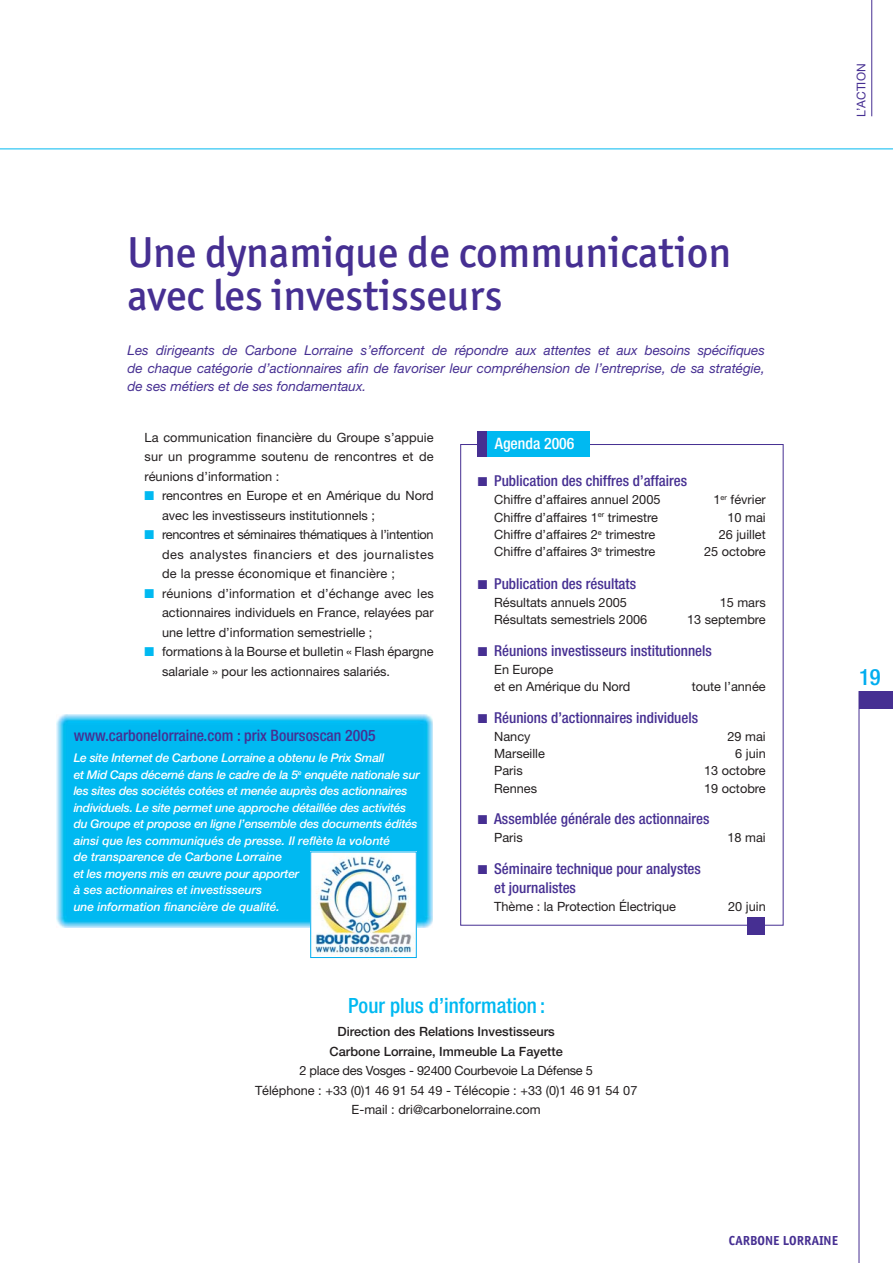
<style>
.page{position:relative;width:893px;height:1263px;background:#fff}
.page>*{position:absolute;margin:0;border:0;box-sizing:border-box;transform-origin:0 0}
.t1{font:500 43.5px/43.5px "Officina San ITC";color:#462f92}
.t2{font:500 condensed 22.5px "Helvetica Neue";color:#00adef}
.t3{font:500 condensed 21px "Helvetica Neue";color:#00b9f1}
.t4{font:500 condensed 15.75px "Helvetica Neue";color:#462f92}
.t5{font:500 condensed 15.75px "Helvetica Neue";color:#fff}
.t6{font:500 condensed 15px/19.5px "Helvetica Neue";color:#462f92}
.t7{font:italic 13.5px/18px "Helvetica Neue";color:#462f92;text-align:justify}
.t8{font:700 13.5px "Officina Sans";color:#462f92}
.t9{font:12.75px/19.5px "Helvetica Neue";color:#231f20;text-align:justify}
.t10{font:italic 500 12px/16.5px "Helvetica Neue";letter-spacing:-.02em;color:#fff}
.t11{font:12px "Helvetica Neue";color:#462f92}
.s1{color:#00b9f1}
.s2{font-weight:500}
.s3{font-size:12.6px}
</style>
<div class="page">
<div style="left:859px;top:691px;width:34px;height:17px;background:#462f92"></div>
<hr style="left:858px;top:691px;width:1px;height:572px;background:#462f92">
<hr style="left:871px;top:0;width:1px;height:116px;background:#462f92">
<hr style="left:0;top:149px;width:893px;height:1px;background:#00b9f1">
<div style="left:486px;top:432px;width:103px;height:25px;background:#00b9f1"></div>
<div style="left:477px;top:432px;width:9px;height:25px;background:#462f92"></div>
<img style="left:57px;top:714px;width:376px;height:214px">
<img style="left:312px;top:854px;width:103px;height:102px">
<div style="left:310px;top:852px;width:107px;height:106px;border:1px solid #00adef"></div>
<div style="left:748px;top:917px;width:17px;height:17px;background:#462f92"></div>
<h1 class="t1" style="left:128px;top:232px;width:605px">Une dynamique de communication avec les investisseurs</h1>
<p class="t7" style="left:128px;top:343px;width:639px">Les dirigeants de Carbone Lorraine s’efforcent de répondre aux attentes et aux besoins spécifiques de chaque catégorie d’actionnaires afin de favoriser leur compréhension de l’entreprise, de sa stratégie, de ses métiers et de ses fondamentaux.</p>
<p class="t9" style="left:145px;top:429px;width:291px">La communication financière du Groupe s’appuie sur un programme soutenu de rencontres et de réunions d’information :</p>
<p class="t9" style="left:162px;top:487px;width:273px;text-indent:-17px"><span class="s1">■</span> rencontres en Europe et en Amérique du Nord avec les investisseurs institutionnels ;</p>
<p class="t9" style="left:162px;top:526px;width:273px;text-indent:-17px"><span class="s1">■</span> rencontres et séminaires thématiques à l’intention des analystes financiers et des journalistes de la presse économique et financière ;</p>
<p class="t9" style="left:162px;top:585px;width:273px;text-indent:-17px"><span class="s1">■</span> réunions d’information et d’échange avec les actionnaires individuels en France, relayées par une lettre d’information semestrielle ;</p>
<p class="t9" style="left:162px;top:643px;width:273px;text-indent:-17px"><span class="s1">■</span> formations à la Bourse et bulletin « Flash épargne salariale » pour les actionnaires salariés.</p>
<p class="t4" style="left:74px;top:730px;width:303px">www.carbonelorraine.com : prix Boursoscan 2005</p>
<p class="t10" style="left:74px;top:751px;width:348px">Le site Internet de Carbone Lorraine a obtenu le Prix Small<br>et Mid Caps décerné dans le cadre de la 5<sup>e</sup> enquête nationale sur les sites des sociétés cotées et menée auprès des actionnaires individuels. Le site permet une approche détaillée des activités du Groupe et propose en ligne l’ensemble des documents édités ainsi que les communiqués de presse. Il reflète la volonté<br>de transparence de Carbone Lorraine<br>et les moyens mis en œuvre pour apporter<br>à ses actionnaires et investisseurs<br>une information financière de qualité.</p>
<p class="t5" style="left:495px;top:438px;width:81px">Agenda 2006</p>
<p class="t6" style="left:478px;top:472px;width:211px">■ Publication des chiffres d’affaires</p>
<p class="t9" style="left:494px;top:491px;width:168px">Chiffre d’affaires annuel 2005</p>
<p class="t9" style="left:713px;top:491px;width:54px">1<sup>er</sup> février</p>
<p class="t9" style="left:494px;top:508px;width:165px">Chiffre d’affaires 1<sup>er</sup> trimestre</p>
<p class="t9" style="left:727px;top:508px;width:40px">10 mai</p>
<p class="t9" style="left:494px;top:526px;width:163px">Chiffre d’affaires 2<sup>e</sup> trimestre</p>
<p class="t9" style="left:719px;top:526px;width:48px">26 juillet</p>
<p class="t9" style="left:494px;top:543px;width:163px">Chiffre d’affaires 3<sup>e</sup> trimestre</p>
<p class="t9" style="left:704px;top:543px;width:63px">25 octobre</p>
<p class="t6" style="left:478px;top:575px;width:160px">■ Publication des résultats</p>
<p class="t9" style="left:494px;top:594px;width:134px">Résultats annuels 2005</p>
<p class="t9" style="left:720px;top:594px;width:48px">15 mars</p>
<p class="t9" style="left:494px;top:611px;width:155px">Résultats semestriels 2006</p>
<p class="t9" style="left:687px;top:611px;width:80px">13 septembre</p>
<p class="t6" style="left:478px;top:642px;width:236px">■ Réunions investisseurs institutionnels</p>
<p class="t9" style="left:494px;top:662px;width:138px;line-height:17.2px">En Europe<br>et en Amérique du Nord</p>
<p class="t9" style="left:692px;top:678px;width:75px">toute l’année</p>
<p class="t6" style="left:478px;top:709px;width:222px">■ Réunions d’actionnaires individuels</p>
<p class="t9" style="left:494px;top:728px;width:38px">Nancy</p>
<p class="t9" style="left:727px;top:728px;width:40px">29 mai</p>
<p class="t9" style="left:494px;top:745px;width:52px">Marseille</p>
<p class="t9" style="left:735px;top:745px;width:32px">6 juin</p>
<p class="t9" style="left:494px;top:762px;width:30px">Paris</p>
<p class="t9" style="left:704px;top:762px;width:63px">13 octobre</p>
<p class="t9" style="left:494px;top:780px;width:44px">Rennes</p>
<p class="t9" style="left:704px;top:780px;width:63px">19 octobre</p>
<p class="t6" style="left:478px;top:811px;width:233px">■ Assemblée générale des actionnaires</p>
<p class="t9" style="left:494px;top:829px;width:30px">Paris</p>
<p class="t9" style="left:727px;top:829px;width:40px">18 mai</p>
<p class="t6" style="left:494px;top:860px;width:208px;text-indent:-16px">■ Séminaire technique pour analystes et journalistes</p>
<p class="t9" style="left:494px;top:898px;width:183px">Thème : la Protection Électrique</p>
<p class="t9" style="left:728px;top:898px;width:39px">20 juin</p>
<h3 class="t3" style="left:348px;top:998px;width:198px">Pour plus d’information :</h3>
<p class="t9" style="left:255px;top:1023px;width:384px;text-align:center"><span class="s2">Direction des Relations Investisseurs<br>Carbone Lorraine, Immeuble La Fayette<br></span>2 place des Vosges - <span class="s3">92400</span> Courbevoie La Défense 5<br>Téléphone : +33 (0)1 46 91 54 49 - Télécopie : +33 (0)1 46 91 54 07<br>E-mail : dri@carbonelorraine.com</p>
<p class="t11" style="left:857px;top:117px;width:55px;rotate:-90deg">L’ACTION</p>
<h2 class="t2" style="left:859px;top:669px;width:23px">19</h2>
<p class="t8" style="left:729px;top:1235px;width:110px">CARBONE LORRAINE</p>
</div>
